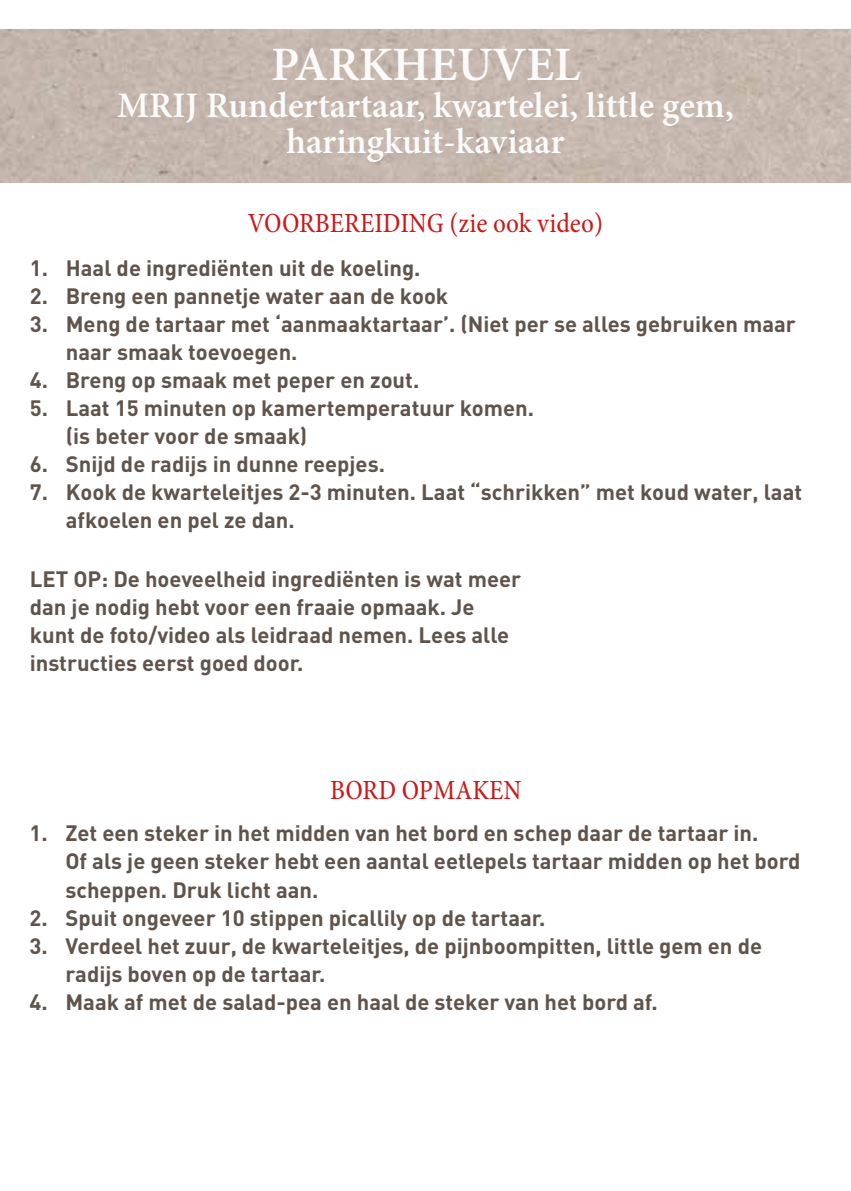
<style>
.page{position:relative;width:851px;height:1191px;background:#fff}
.page>*{position:absolute;margin:0;border:0;box-sizing:border-box;transform-origin:0 0}
.t1{font:600 48px "Minion Pro";color:#fafafa}
.t2{font:600 36px/36px "Minion Pro";color:#fbfbfb;text-align:center}
.t3{font:condensed 28px "Minion Pro";color:#cd1719}
.t4{font:700 22px/28px "DIN";color:#60534b}
</style>
<div class="page">
<img style="left:0;top:29px;width:850px;height:153px">
<h1 class="t1" style="left:271px;top:31px;width:311px">PARKHEUVEL</h1>
<h2 class="t2" style="left:117px;top:87px;width:618px">MRIJ Rundertartaar, kwartelei, little gem, haringkuit-kaviaar</h2>
<p class="t3" style="left:248px;top:205px;width:356px">VOORBEREIDING (zie ook video)</p>
<p class="t4" style="left:30px;top:253px;width:392px">1. Haal de ingrediënten uit de koeling.</p>
<p class="t4" style="left:30px;top:281px;width:420px">2. Breng een pannetje water aan de kook</p>
<p class="t4" style="left:66px;top:309px;width:731px;text-indent:-36px">3. Meng de tartaar met ‘aanmaaktartaar’. (Niet per se alles gebruiken maar naar smaak toevoegen.</p>
<p class="t4" style="left:30px;top:365px;width:391px">4. Breng op smaak met peper en zout.</p>
<p class="t4" style="left:66px;top:393px;width:469px;text-indent:-36px">5. Laat 15 minuten op kamertemperatuur komen. (is beter voor de smaak)</p>
<p class="t4" style="left:30px;top:449px;width:356px">6. Snijd de radijs in dunne reepjes.</p>
<p class="t4" style="left:66px;top:477px;width:737px;text-indent:-36px">7. Kook de kwarteleitjes 2-3 minuten. Laat “schrikken” met koud water, laat afkoelen en pel ze dan.</p>
<p class="t4" style="left:30px;top:564px;width:493px">LET OP: De hoeveelheid ingrediënten is wat meer dan je nodig hebt voor een fraaie opmaak. Je kunt de foto/video als leidraad nemen. Lees alle instructies eerst goed door.</p>
<p class="t3" style="left:330px;top:772px;width:193px">BORD OPMAKEN</p>
<p class="t4" style="left:65px;top:818px;width:736px;text-indent:-36px">1. Zet een steker in het midden van het bord en schep daar de tartaar in.<br>Of als je geen steker hebt een aantal eetlepels tartaar midden op het bord scheppen. Druk licht aan.</p>
<p class="t4" style="left:29px;top:902px;width:517px">2. Spuit ongeveer 10 stippen picallily op de tartaar.</p>
<p class="t4" style="left:65px;top:930px;width:698px;text-indent:-36px">3. Verdeel het zuur, de kwarteleitjes, de pijnboompitten, little gem en de radijs boven op de tartaar.</p>
<p class="t4" style="left:29px;top:986px;width:629px">4. Maak af met de salad-pea en haal de steker van het bord af.</p>
</div>
